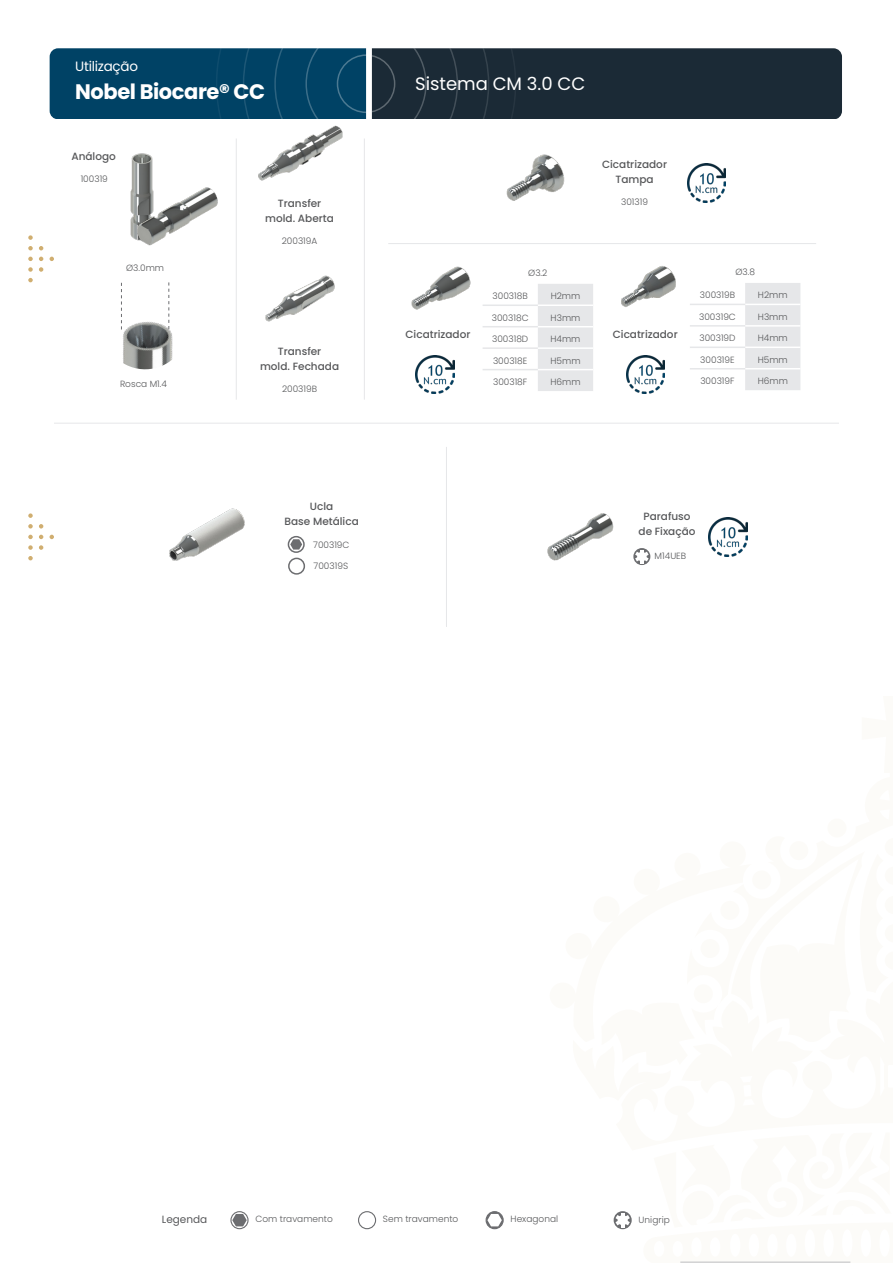
<style>
.page{position:relative;width:893px;height:1263px;background:#fff}
.page>*{position:absolute;margin:0;border:0;box-sizing:border-box;transform-origin:0 0}
.t1{font:700 21px "Poppins";letter-spacing:-.02em;color:#fff}
.t2{font:18px "Poppins";color:#fff}
.t3{font:13.5px "Poppins";letter-spacing:-.02em;color:#fff}
.t4{font:500 10.5px "Poppins";color:#57585a}
.t5{font:10.5px "Poppins";color:#57585a}
.t6{font:300 9px "Poppins";color:#57585a}
</style>
<div class="page">
<div style="left:827px;top:818px;width:19px;height:19px;background:#fcfbf8;border-radius:50%"></div>
<svg style="left:680px;top:1261px;width:171px;height:2px"></svg>
<div style="left:50px;top:48px;width:316px;height:71px;background:#004265"></div>
<div style="left:372px;top:48px;width:470px;height:71px;background:#1b2a36"></div>
<hr style="left:680px;top:1262px;width:170px;height:1px;background:#bcbdc0">
<hr style="left:236px;top:138px;width:1px;height:262px;background:#e6e7e9">
<img style="left:130px;top:153px;width:23px;height:86px">
<img style="left:134px;top:179px;width:84px;height:67px">
<svg style="left:121px;top:282px;width:52px;height:88px"></svg>
<img style="left:169px;top:508px;width:76px;height:53px">
<div style="left:288px;top:536px;width:17px;height:17px;border:2px solid #6c6d70;border-radius:50%"></div>
<svg style="left:290px;top:539px;width:12px;height:11px"></svg>
<div style="left:288px;top:558px;width:17px;height:17px;border:2px solid #6c6d70;border-radius:50%"></div>
<img style="left:709px;top:518px;width:38px;height:38px">
<img style="left:547px;top:513px;width:67px;height:48px">
<svg style="left:633px;top:548px;width:17px;height:17px"></svg>
<hr style="left:640px;top:550px;width:4px;height:13px;background:#fff">
<svg style="left:635px;top:552px;width:14px;height:9px"></svg>
<div style="left:637px;top:552px;width:10px;height:9px;background:#fff;border-radius:50%"></div>
<hr style="left:54px;top:423px;width:785px;height:1px;background:#e6e7e9">
<img style="left:258px;top:125px;width:84px;height:56px">
<img style="left:265px;top:275px;width:70px;height:47px">
<hr style="left:364px;top:138px;width:1px;height:262px;background:#e6e7e9">
<hr style="left:446px;top:447px;width:1px;height:180px;background:#e6e7e9">
<svg style="left:28px;top:235px;width:5px;height:5px"></svg>
<svg style="left:28px;top:246px;width:5px;height:4px"></svg>
<svg style="left:28px;top:257px;width:5px;height:4px"></svg>
<svg style="left:28px;top:267px;width:5px;height:5px"></svg>
<svg style="left:28px;top:278px;width:5px;height:4px"></svg>
<svg style="left:39px;top:246px;width:4px;height:4px"></svg>
<svg style="left:39px;top:257px;width:4px;height:4px"></svg>
<svg style="left:39px;top:267px;width:4px;height:5px"></svg>
<svg style="left:50px;top:257px;width:4px;height:4px"></svg>
<svg style="left:28px;top:513px;width:5px;height:5px"></svg>
<svg style="left:28px;top:524px;width:5px;height:4px"></svg>
<svg style="left:28px;top:535px;width:5px;height:4px"></svg>
<svg style="left:28px;top:545px;width:5px;height:5px"></svg>
<svg style="left:28px;top:556px;width:5px;height:4px"></svg>
<svg style="left:39px;top:524px;width:4px;height:4px"></svg>
<svg style="left:39px;top:535px;width:4px;height:4px"></svg>
<svg style="left:39px;top:545px;width:4px;height:5px"></svg>
<svg style="left:50px;top:535px;width:4px;height:4px"></svg>
<div style="left:230px;top:1211px;width:19px;height:18px;border:1px solid #6c6d70;border-radius:50%"></div>
<svg style="left:232px;top:1214px;width:15px;height:12px"></svg>
<div style="left:358px;top:1211px;width:18px;height:18px;border:1px solid #6c6d70;border-radius:50%"></div>
<svg style="left:486px;top:1212px;width:17px;height:17px"></svg>
<div style="left:486px;top:1211px;width:18px;height:18px;border:1px solid #6c6d70;border-radius:50%"></div>
<svg style="left:487px;top:1214px;width:15px;height:12px"></svg>
<svg style="left:614px;top:1211px;width:18px;height:18px"></svg>
<hr style="left:621px;top:1213px;width:3px;height:14px;background:#fff">
<svg style="left:615px;top:1215px;width:15px;height:10px"></svg>
<div style="left:618px;top:1215px;width:10px;height:10px;background:#fff;border-radius:50%"></div>
<img style="left:416px;top:356px;width:38px;height:38px">
<img style="left:506px;top:154px;width:59px;height:47px">
<img style="left:688px;top:164px;width:38px;height:38px">
<hr style="left:388px;top:243px;width:428px;height:1px;background:#e6e7e9">
<svg style="left:483px;top:284px;width:110px;height:107px"></svg>
<hr style="left:538px;top:304px;width:55px;height:2px;background:#fff">
<hr style="left:538px;top:326px;width:55px;height:1px;background:#fff">
<hr style="left:538px;top:347px;width:55px;height:2px;background:#fff">
<hr style="left:538px;top:369px;width:55px;height:1px;background:#fff">
<hr style="left:483px;top:304px;width:55px;height:2px;background:#e6e7e9">
<hr style="left:483px;top:326px;width:55px;height:1px;background:#e6e7e9">
<hr style="left:483px;top:347px;width:55px;height:2px;background:#e6e7e9">
<hr style="left:483px;top:369px;width:55px;height:1px;background:#e6e7e9">
<img style="left:411px;top:266px;width:60px;height:44px">
<svg style="left:690px;top:283px;width:110px;height:107px"></svg>
<hr style="left:745px;top:304px;width:55px;height:1px;background:#fff">
<hr style="left:745px;top:325px;width:55px;height:2px;background:#fff">
<hr style="left:745px;top:347px;width:55px;height:1px;background:#fff">
<hr style="left:745px;top:368px;width:55px;height:1px;background:#fff">
<hr style="left:690px;top:304px;width:55px;height:1px;background:#e6e7e9">
<hr style="left:690px;top:325px;width:55px;height:2px;background:#e6e7e9">
<hr style="left:690px;top:347px;width:55px;height:1px;background:#e6e7e9">
<hr style="left:690px;top:368px;width:55px;height:1px;background:#e6e7e9">
<img style="left:621px;top:266px;width:55px;height:41px">
<img style="left:626px;top:356px;width:38px;height:38px">
<p class="t3" style="left:75px;top:59px;width:64px">Utilização</p>
<p class="t1" style="left:75px;top:79px;width:191px">Nobel Biocare® CC</p>
<p class="t4" style="left:71px;top:150px;width:46px">Análogo</p>
<p class="t6" style="left:81px;top:174px;width:29px">100319</p>
<p class="t6" style="left:126px;top:263px;width:39px">Ø3.0mm</p>
<p class="t6" style="left:120px;top:379px;width:49px">Rosca M1.4</p>
<p class="t4" style="left:278px;top:197px;width:45px">Transfer</p>
<p class="t4" style="left:265px;top:212px;width:70px">mold. Aberta</p>
<p class="t6" style="left:282px;top:236px;width:37px">200319A</p>
<p class="t4" style="left:278px;top:345px;width:45px">Transfer</p>
<p class="t4" style="left:260px;top:360px;width:81px">mold. Fechada</p>
<p class="t6" style="left:282px;top:383px;width:37px">200319B</p>
<p class="t4" style="left:310px;top:500px;width:25px">Ucla</p>
<p class="t4" style="left:285px;top:515px;width:76px">Base Metálica</p>
<p class="t6" style="left:313px;top:540px;width:38px">700319C</p>
<p class="t6" style="left:314px;top:561px;width:36px">700319S</p>
<p class="t2" style="left:415px;top:73px;width:172px">Sistema CM 3.0 CC</p>
<p class="t4" style="left:602px;top:158px;width:66px">Cicatrizador</p>
<p class="t4" style="left:615px;top:173px;width:40px">Tampa</p>
<p class="t6" style="left:621px;top:197px;width:28px">301319</p>
<p class="t4" style="left:405px;top:329px;width:66px">Cicatrizador</p>
<p class="t6" style="left:528px;top:268px;width:21px">Ø3.2</p>
<p class="t6" style="left:493px;top:291px;width:37px">300318B</p>
<p class="t6" style="left:551px;top:291px;width:31px">H2mm</p>
<p class="t6" style="left:492px;top:312px;width:38px">300318C</p>
<p class="t6" style="left:551px;top:312px;width:31px">H3mm</p>
<p class="t6" style="left:492px;top:334px;width:38px">300318D</p>
<p class="t6" style="left:550px;top:334px;width:32px">H4mm</p>
<p class="t6" style="left:493px;top:355px;width:36px">300318E</p>
<p class="t6" style="left:550px;top:355px;width:32px">H5mm</p>
<p class="t6" style="left:493px;top:377px;width:36px">300318F</p>
<p class="t6" style="left:550px;top:377px;width:32px">H6mm</p>
<p class="t4" style="left:613px;top:328px;width:66px">Cicatrizador</p>
<p class="t6" style="left:735px;top:267px;width:21px">Ø3.8</p>
<p class="t6" style="left:700px;top:290px;width:37px">300319B</p>
<p class="t6" style="left:758px;top:290px;width:31px">H2mm</p>
<p class="t6" style="left:699px;top:311px;width:38px">300319C</p>
<p class="t6" style="left:758px;top:311px;width:31px">H3mm</p>
<p class="t6" style="left:699px;top:333px;width:38px">300319D</p>
<p class="t6" style="left:758px;top:333px;width:32px">H4mm</p>
<p class="t6" style="left:700px;top:354px;width:36px">300319E</p>
<p class="t6" style="left:758px;top:354px;width:32px">H5mm</p>
<p class="t6" style="left:700px;top:376px;width:36px">300319F</p>
<p class="t6" style="left:758px;top:376px;width:32px">H6mm</p>
<p class="t4" style="left:643px;top:510px;width:49px">Parafuso</p>
<p class="t4" style="left:639px;top:525px;width:58px">de Fixação</p>
<p class="t6" style="left:655px;top:551px;width:33px">M14UEB</p>
<p class="t5" style="left:162px;top:1213px;width:47px">Legenda</p>
<p class="t6" style="left:255px;top:1214px;width:79px">Com travamento</p>
<p class="t6" style="left:383px;top:1214px;width:77px">Sem travamento</p>
<p class="t6" style="left:511px;top:1214px;width:49px">Hexagonal</p>
<p class="t6" style="left:639px;top:1214px;width:33px">Unigrip</p>
</div>
